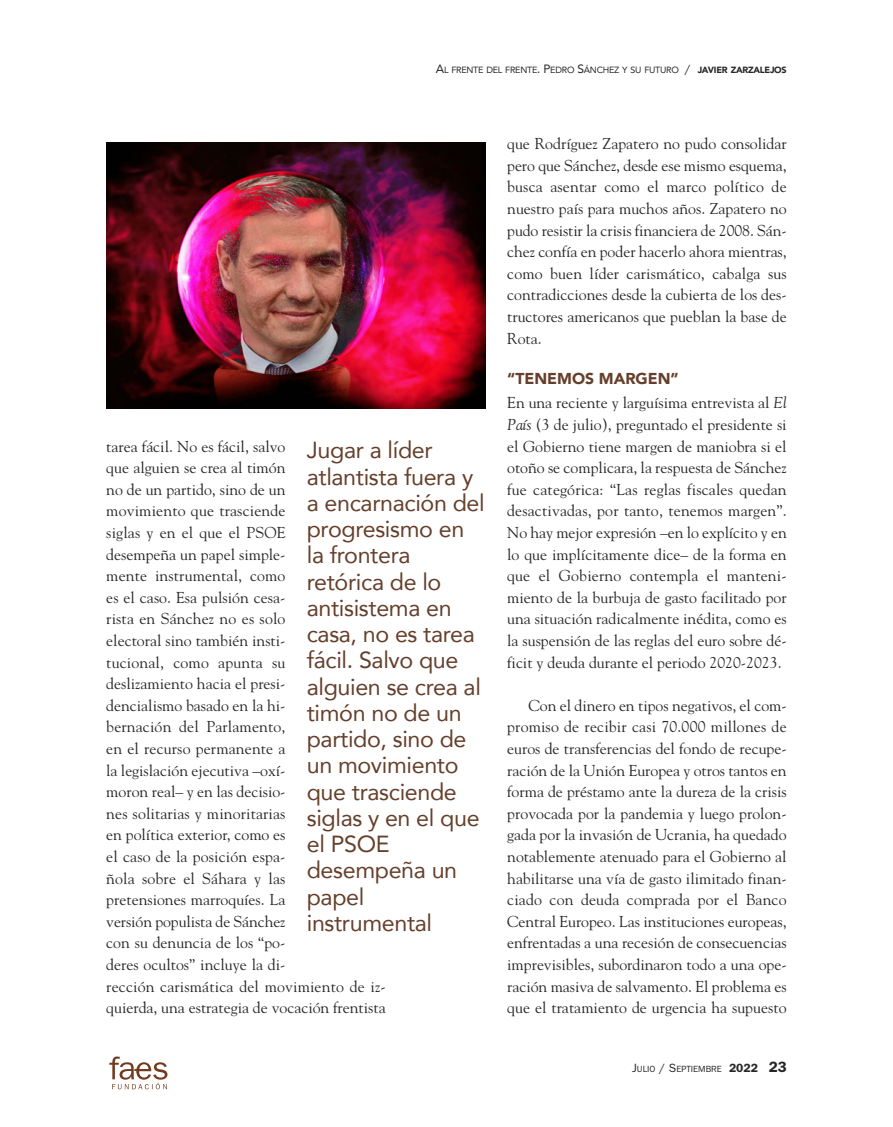
<style>
.page{position:relative;width:893px;height:1127px;background:#fff}
.page>*{position:absolute;margin:0;border:0;box-sizing:border-box;transform-origin:0 0}
.t1{font:23.25px/26.2px "Avenir";letter-spacing:-.015em;color:#653f2b}
.t2{font:15.75px/21.6px "Goudy";color:#272526;text-align:justify}
.t3{font:900 15.75px "Avenir";color:#653f2b}
.t4{font:9px "Avenir";letter-spacing:-.025em;color:#272526}
.t5{font:9px "Franklin Gothic";color:#272526}
.s1{font-size:12px}
.s2{font-family:"Franklin Gothic";font-size:12px}
.s3{font-weight:900}
.s4{font-style:italic}
.s5{font-weight:600;font-size:12px}
.s6{font-weight:600;font-size:15px}
</style>
<div class="page">
<svg style="left:109px;top:1056px;width:58px;height:33px"></svg>
<img style="left:106px;top:142px;width:380px;height:266px">
<p class="t4" style="left:436px;top:64px;width:352px"><span class="s1">A</span>L FRENTE DEL FRENTE<span class="s1">. P</span>EDRO <span class="s1">S</span>ÁNCHEZ Y SU FUTURO <span class="s2">/</span> <span class="s3">JAVIER ZARZALEJOS</span></p>
<p class="t2" style="left:106px;top:436px;width:281px;text-align:left">tarea fácil. No es fácil, salvo<br>que alguien se crea al timón<br>no de un partido, sino de un<br>movimiento que trasciende<br>siglas y en el que el PSOE<br>desempeña un papel simple-<br>mente instrumental, como<br>es el caso. Esa pulsión cesa-<br>rista en Sánchez no es solo<br>electoral sino también insti-<br>tucional, como apunta su<br>deslizamiento hacia el presi-<br>dencialismo basado en la hi-<br>bernación del Parlamento,<br>en el recurso permanente a<br>la legislación ejecutiva –oxí-<br>moron real– y en las decisio-<br>nes solitarias y minoritarias<br>en política exterior, como es<br>el caso de la posición espa-<br>ñola sobre el Sáhara y las<br>pretensiones marroquíes. La<br>versión populista de Sánchez<br>con su denuncia de los “po-<br>deres ocultos” incluye la di-<br>rección carismática del movimiento de iz&shy;quierda, una estrategia de vocación frentista</p>
<p class="t1" style="left:307px;top:438px;width:179px">Jugar a líder atlantista fuera y a encarnación del progresismo en la frontera retórica de lo antisistema en casa, no es tarea fácil. Salvo que alguien se crea al timón no de un partido, sino de un movimiento que trasciende siglas y en el que el PSOE desempeña un papel instrumental</p>
<p class="t2" style="left:507px;top:134px;width:281px">que Rodríguez Zapatero no pudo consolidar pero que Sánchez, desde ese mismo esquema, busca asentar como el marco político de nuestro país para muchos años. Zapatero no pudo resistir la crisis financiera de 2008. Sán&shy;chez confía en poder hacerlo ahora mientras, como buen líder carismático, cabalga sus contradicciones desde la cubierta de los des&shy;tructores americanos que pueblan la base de Rota.</p>
<p class="t3" style="left:507px;top:368px;width:173px">“TENEMOS MARGEN”</p>
<p class="t2" style="left:507px;top:393px;width:281px">En una reciente y larguísima entrevista al <span class="s4">El País</span> (3 de julio), preguntado el presidente si el Gobierno tiene margen de maniobra si el otoño se complicara, la respuesta de Sánchez fue categórica: “Las reglas fiscales quedan desactivadas, por tanto, tenemos margen”.<br>No hay mejor expresión –en lo explícito y en lo que implícitamente dice– de la forma en que el Gobierno contempla el manteni&shy;miento de la burbuja de gasto facilitado por una situación radicalmente inédita, como es la suspensión de las reglas del euro sobre dé&shy;ficit y deuda durante el periodo 2020-2023.</p>
<p class="t2" style="left:507px;top:696px;width:281px;text-indent:21px">Con el dinero en tipos negativos, el com&shy;promiso de recibir casi 70.000 millones de euros de transferencias del fondo de recupe&shy;ración de la Unión Europea y otros tantos en forma de préstamo ante la dureza de la crisis provocada por la pandemia y luego prolon&shy;gada por la invasión de Ucrania, ha quedado notablemente atenuado para el Gobierno al habilitarse una vía de gasto ilimitado finan&shy;ciado con deuda comprada por el Banco Central Europeo. Las instituciones europeas, enfrentadas a una recesión de consecuencias imprevisibles, subordinaron todo a una ope&shy;ración masiva de salvamento. El problema es que el tratamiento de urgencia ha supuesto</p>
<p class="t5" style="left:632px;top:1066px;width:156px"><span class="s1">J</span>ULIO <span class="s1">/ S</span>EPTIEMBRE <span class="s5">2022</span> <span class="s6">23</span></p>
</div>
